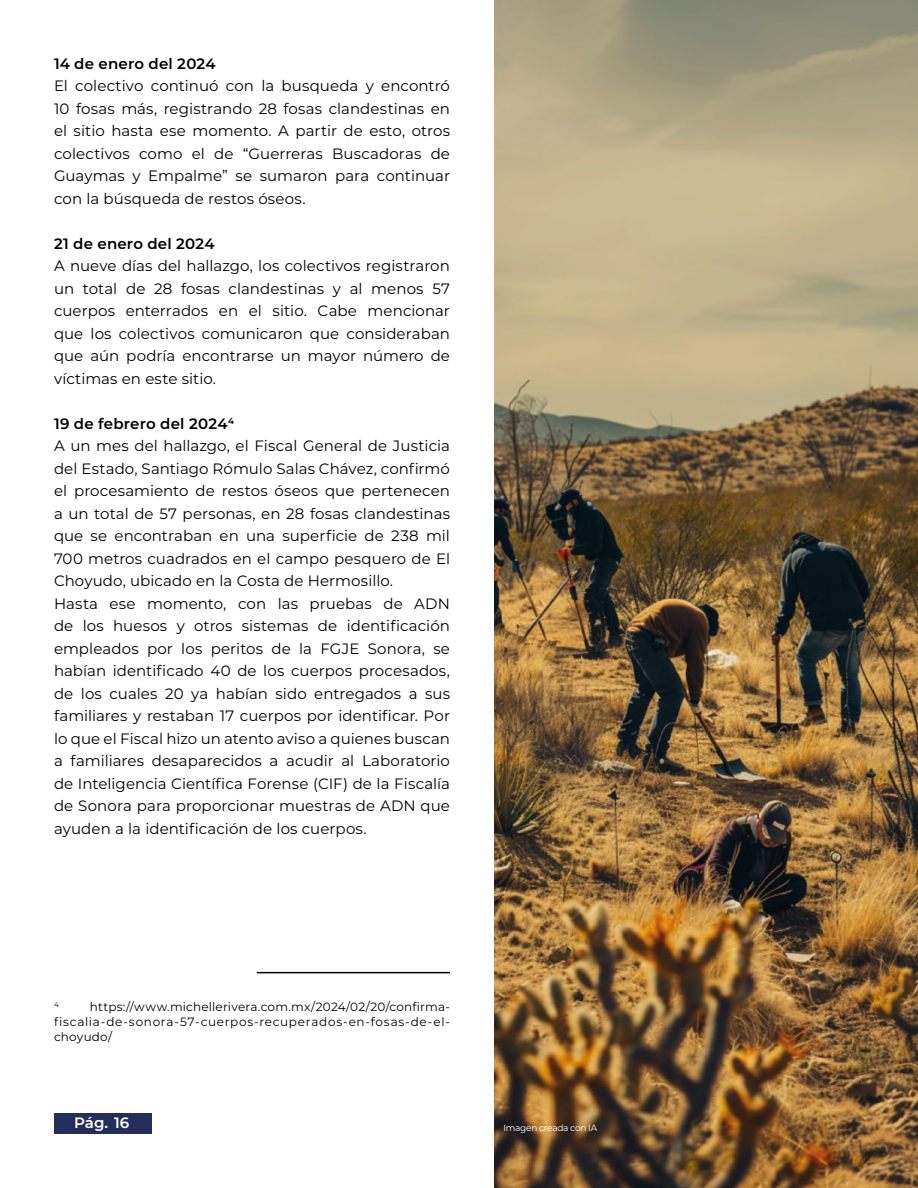
<style>
.page{position:relative;width:918px;height:1188px;background:#fff}
.page>*{position:absolute;margin:0;border:0;box-sizing:border-box;transform-origin:0 0}
.t1{font:15px/22.5px "Montserrat";letter-spacing:.005em;color:#000;text-align:justify}
.t2{font:600 15px "Montserrat";letter-spacing:.01em;color:#000}
.t3{font:600 15px "Montserrat";color:#fff}
.t4{font:12px/15px "Montserrat";letter-spacing:.06em;color:#000;text-align:justify}
.t5{font:9px "Montserrat";letter-spacing:-.025em;color:#fff}
.t6{font:7.05px "Montserrat";color:#000}
.s1{font-weight:600}
</style>
<div class="page">
<div style="left:54px;top:1113px;width:97px;height:21px;background:#242e5a"></div>
<hr style="left:257px;top:972px;width:193px;height:1px;background:#000">
<img style="left:495px;top:0;width:423px;height:1188px">
<p class="t2" style="left:54px;top:53px;width:163px">14 de enero del 2024</p>
<p class="t1" style="left:54px;top:74px;width:398px">El colectivo continuó con la busqueda y encontró 10 fosas más, registrando 28 fosas clandestinas en el sitio hasta ese momento. A partir de esto, otros colectivos como el de “Guerreras Buscadoras de Guaymas y Empalme” se sumaron para continuar con la búsqueda de restos óseos.</p>
<p class="t2" style="left:54px;top:233px;width:162px">21 de enero del 2024</p>
<p class="t1" style="left:54px;top:254px;width:398px">A nueve días del hallazgo, los colectivos registraron un total de 28 fosas clandestinas y al menos 57 cuerpos enterrados en el sitio. Cabe mencionar que los colectivos comunicaron que consideraban que aún podría encontrarse un mayor número de víctimas en este sitio.</p>
<p class="t1" style="left:54px;top:412px;width:398px;text-align:left"><span class="s1">19 de febrero del 2024</span><sup>4<br></sup>A un mes del hallazgo, el Fiscal General de Justicia del Estado, Santiago Rómulo Salas Chávez, confirmó el procesamiento de restos óseos que pertenecen a un total de 57 personas, en 28 fosas clandestinas que se encontraban en una superficie de 238 mil 700 metros cuadrados en el campo pesquero de El Choyudo, ubicado en la Costa de Hermosillo.<br>Hasta ese momento, con las pruebas de ADN de los huesos y otros sistemas de identificación empleados por los peritos de la FGJE Sonora, se habían identificado 40 de los cuerpos procesados, de los cuales 20 ya habían sido entregados a sus familiares y restaban 17 cuerpos por identificar. Por lo que el Fiscal hizo un atento aviso a quienes buscan a familiares desaparecidos a acudir al Laboratorio de Inteligencia Científica Forense (CIF) de la Fiscalía de Sonora para proporcionar muestras de ADN que ayuden a la identificación de los cuerpos.</p>
<p class="t4" style="left:54px;top:999px;width:398px;text-indent:36px">https://www.michellerivera.com.mx/2024/02/20/confirma&shy;fiscalia-de-sonora-57-cuerpos-recuperados-en-fosas-de-el&shy;choyudo/</p>
<p class="t6" style="left:54px;top:1000px;width:6px">4</p>
<p class="t3" style="left:74px;top:1113px;width:57px">Pág. 16</p>
<p class="t5" style="left:503px;top:1122px;width:95px">Imagen creada con IA</p>
</div>
